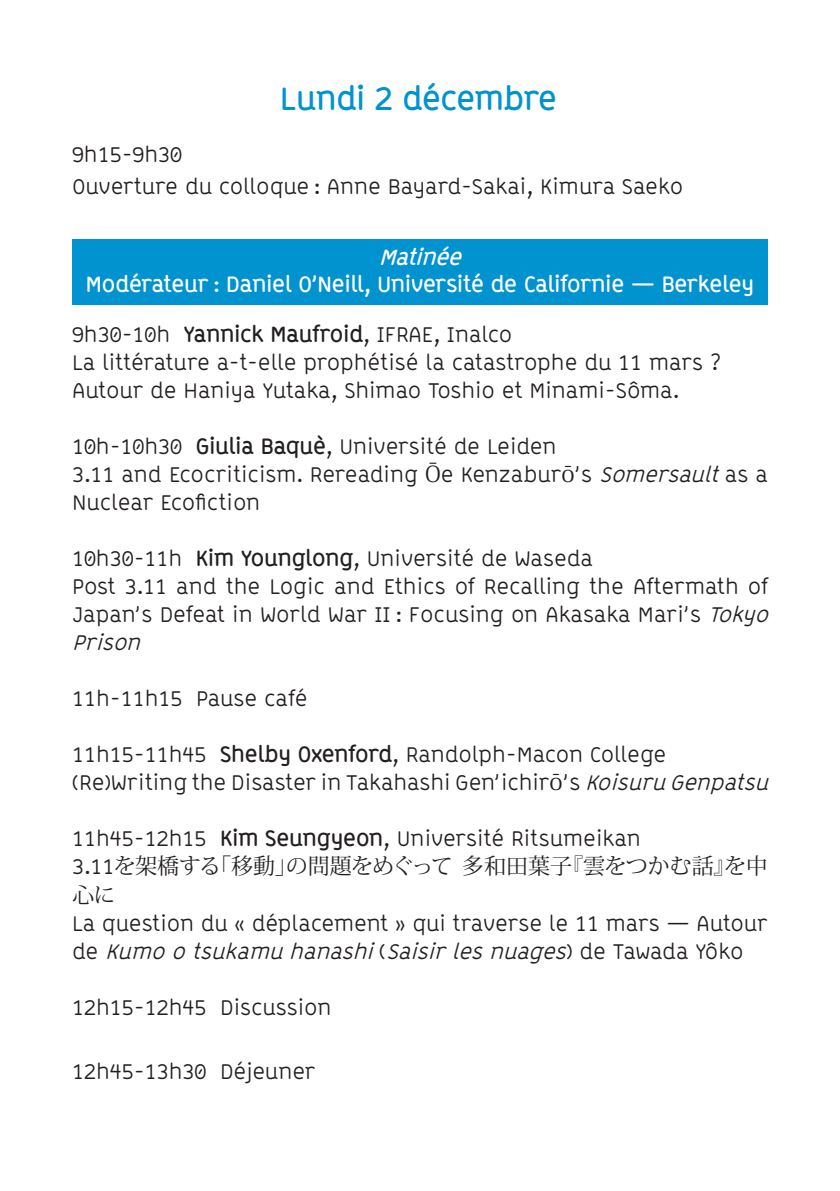
<style>
.page{position:relative;width:840px;height:1191px;background:#fff}
.page>*{position:absolute;margin:0;border:0;box-sizing:border-box;transform-origin:0 0}
.t1{font:700 32px "ABB Line";letter-spacing:-.005em;color:#0093d0}
.t2{font:22px/28px "ABB Line";color:#231f20}
.t3{font:700 22px "ABB Line";color:#fff}
.t4{font:22px/28px "Koz Min Pr 6 N";letter-spacing:-.01em;color:#231f20}
.t5{font:italic 700 22px "ABB Line";color:#fff}
.s1{font-weight:700}
.s2{font-family:"Koz Min Pr 6 N"}
.s3{font-family:"Koz Min Pr 6 N";font-size:24px}
.s4{font-style:italic}
.s5{font-family:"ABB Line"}
</style>
<div class="page">
<div style="left:72px;top:240px;width:695px;height:65px;background:#0093d0"></div>
<p class="t1" style="left:280px;top:79px;width:278px">Lundi 2 décembre</p>
<p class="t2" style="left:72px;top:141px;width:111px">9h15-9h30</p>
<p class="t2" style="left:72px;top:173px;width:612px">Ouverture du colloque : Anne Bayard-Sakai, Kimura Saeko</p>
<p class="t5" style="left:379px;top:244px;width:90px">Matinée</p>
<p class="t3" style="left:86px;top:271px;width:669px">Modérateur : Daniel O’Neill, Université de Californie — Berkeley</p>
<p class="t2" style="left:72px;top:321px;width:441px">9h30-10h <span class="s1">Yannick Maufroid</span>, IFRAE, Inalco</p>
<p class="t2" style="left:72px;top:349px;width:649px">La littérature a-t-elle prophétisé la catastrophe du 11 mars ?</p>
<p class="t2" style="left:72px;top:377px;width:608px">Autour de Haniya Yutaka, Shimao Toshio et Minami-Sôma.</p>
<p class="t2" style="left:72px;top:433px;width:485px">10h-10h30 <span class="s1">Giulia Baquè</span>, Université de Leiden</p>
<p class="t2" style="left:72px;top:461px;width:697px">3.11 and Ecocriticism. Rereading <span class="s2">Ō</span>e Kenzabur<span class="s3">ō</span>’s <span class="s4">Somersault</span>as a<br>Nuclear Ecofiction</p>
<p class="t2" style="left:72px;top:545px;width:522px">10h30-11h <span class="s1">Kim Younglong</span>, Université de Waseda</p>
<p class="t2" style="left:72px;top:573px;width:703px">Post 3.11 and the Logic and Ethics of Recalling the Aftermath of<br>Japan’s Defeat in World War II : Focusing on Akasaka Mari’s <span class="s4">Tokyo<br>Prison</span></p>
<p class="t2" style="left:72px;top:685px;width:237px">11h-11h15 Pause café</p>
<p class="t2" style="left:72px;top:741px;width:595px">11h15-11h45 <span class="s1">Shelby Oxenford</span>, Randolph-Macon College</p>
<p class="t2" style="left:72px;top:769px;width:703px">(Re)Writing the Disaster in Takahashi Gen’ichir<span class="s3">ō</span>’s <span class="s4">Koisuru Genpatsu</span></p>
<p class="t2" style="left:72px;top:825px;width:570px">11h45-12h15 <span class="s1">Kim Seungyeon</span>, Université Ritsumeikan</p>
<p class="t4" style="left:72px;top:853px;width:697px"><span class="s5">3.11</span>を架橋する「移動」の問題をめぐって 多和田葉子『雲をつかむ話』を中心に</p>
<p class="t2" style="left:72px;top:909px;width:697px">La question du « déplacement » qui traverse le 11 mars — Autour d e <span class="s4">Kumo o tsukamu hanashi</span>( <span class="s4">Saisirlesnuages</span>) d e T a w a d a Y ô k o</p>
<p class="t2" style="left:72px;top:993px;width:261px">12h15-12h45 Discussion</p>
<p class="t2" style="left:72px;top:1057px;width:245px">12h45-13h30 Déjeuner</p>
</div>
